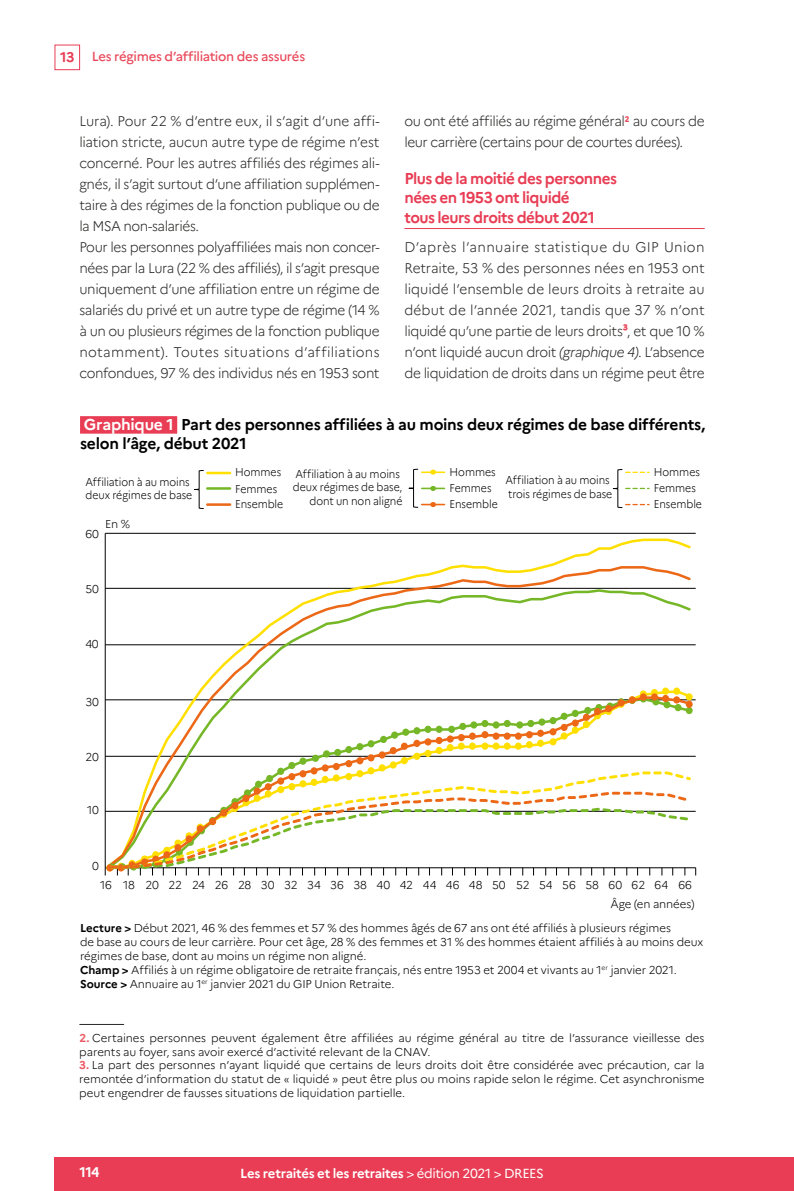
<style>
.page{position:relative;width:794px;height:1191px;background:#fff}
.page>*{position:absolute;margin:0;border:0;box-sizing:border-box;transform-origin:0 0}
.t1{font:700 15.75px/19.2px "Marianne";letter-spacing:-.015em;color:#000}
.t2{font:700 15.75px/19.2px "Marianne";letter-spacing:-.035em;color:#e83d54}
.t3{font:300 14px/21px "Marianne";letter-spacing:-.03em;color:#272726}
.t4{font:700 14px "Marianne";color:#fff}
.t5{font:700 13.12px "Marianne";letter-spacing:-.025em;color:#fff}
.t6{font:500 13.12px "Marianne";letter-spacing:-.025em;color:#e94a5b}
.t7{font:300 11.38px/14px "Marianne";letter-spacing:-.01em;color:#000}
.t8{font:300 11.38px/13.1px "Marianne";letter-spacing:-.01em;color:#000;scale:.92 1}
.s1{font-weight:700;font-size:14px;color:#e83d54}
.s2{font-weight:800;color:#e94a5b}
.s3{font-style:italic}
.s4{color:#fff}
.s5{font-weight:700}
.s6{font-weight:700;color:#eb5762}
.s7{font-weight:400}
</style>
<div class="page">
<div style="left:55px;top:45px;width:25px;height:25px;border:1px solid #e83d54"></div>
<div style="left:55px;top:1157px;width:739px;height:34px;background:#e83d54"></div>
<hr style="left:404px;top:228px;width:300px;height:1px;background:#e83d54">
<div style="left:80px;top:416px;width:97px;height:17px;background:#e83d54"></div>
<svg style="left:613px;top:469px;width:36px;height:39px"></svg>
<hr style="left:207px;top:472px;width:23px;height:2px;background:#ffdf00">
<hr style="left:207px;top:487px;width:23px;height:3px;background:#75b726">
<hr style="left:207px;top:503px;width:23px;height:3px;background:#ec6817">
<svg style="left:194px;top:470px;width:10px;height:39px"></svg>
<svg style="left:408px;top:469px;width:36px;height:39px"></svg>
<hr style="left:105px;top:811px;width:590px;height:1px;background:#000">
<hr style="left:105px;top:756px;width:590px;height:1px;background:#000">
<hr style="left:105px;top:699px;width:590px;height:1px;background:#000">
<hr style="left:105px;top:644px;width:590px;height:1px;background:#000">
<hr style="left:105px;top:588px;width:590px;height:1px;background:#000">
<hr style="left:105px;top:533px;width:590px;height:1px;background:#000">
<hr style="left:105px;top:533px;width:1px;height:334px;background:#000">
<hr style="left:105px;top:867px;width:590px;height:1px;background:#000">
<svg style="left:108px;top:565px;width:584px;height:192px"></svg>
<svg style="left:109px;top:689px;width:583px;height:5px"></svg>
<svg style="left:640px;top:690px;width:7px;height:7px"></svg>
<div style="left:651px;top:689px;width:7px;height:7px;background:#ffdf00;border-radius:50%"></div>
<div style="left:662px;top:687px;width:7px;height:7px;background:#ffdf00;border-radius:50%"></div>
<div style="left:673px;top:687px;width:7px;height:7px;background:#ffdf00;border-radius:50%"></div>
<svg style="left:109px;top:694px;width:583px;height:175px"></svg>
<div style="left:310px;top:767px;width:7px;height:7px;background:#ec6817;border-radius:50%"></div>
<div style="left:322px;top:764px;width:7px;height:7px;background:#ec6817;border-radius:50%"></div>
<div style="left:333px;top:763px;width:7px;height:7px;background:#ec6817;border-radius:50%"></div>
<div style="left:345px;top:760px;width:7px;height:7px;background:#ec6817;border-radius:50%"></div>
<div style="left:356px;top:757px;width:7px;height:7px;background:#ec6817;border-radius:50%"></div>
<div style="left:367px;top:754px;width:7px;height:7px;background:#ec6817;border-radius:50%"></div>
<div style="left:379px;top:751px;width:6px;height:7px;background:#ec6817;border-radius:50%"></div>
<div style="left:390px;top:747px;width:7px;height:7px;background:#ec6817;border-radius:50%"></div>
<div style="left:401px;top:742px;width:7px;height:8px;background:#ec6817;border-radius:50%"></div>
<div style="left:413px;top:739px;width:7px;height:8px;background:#ec6817;border-radius:50%"></div>
<div style="left:424px;top:738px;width:7px;height:7px;background:#ec6817;border-radius:50%"></div>
<div style="left:435px;top:737px;width:7px;height:7px;background:#ec6817;border-radius:50%"></div>
<div style="left:447px;top:735px;width:7px;height:7px;background:#ec6817;border-radius:50%"></div>
<div style="left:458px;top:734px;width:7px;height:7px;background:#ec6817;border-radius:50%"></div>
<div style="left:469px;top:732px;width:7px;height:7px;background:#ec6817;border-radius:50%"></div>
<div style="left:481px;top:731px;width:7px;height:7px;background:#ec6817;border-radius:50%"></div>
<div style="left:492px;top:732px;width:7px;height:7px;background:#ec6817;border-radius:50%"></div>
<div style="left:504px;top:732px;width:6px;height:7px;background:#ec6817;border-radius:50%"></div>
<div style="left:515px;top:732px;width:7px;height:7px;background:#ec6817;border-radius:50%"></div>
<div style="left:526px;top:731px;width:7px;height:7px;background:#ec6817;border-radius:50%"></div>
<div style="left:537px;top:729px;width:7px;height:8px;background:#ec6817;border-radius:50%"></div>
<div style="left:549px;top:728px;width:7px;height:7px;background:#ec6817;border-radius:50%"></div>
<div style="left:560px;top:724px;width:7px;height:7px;background:#ec6817;border-radius:50%"></div>
<div style="left:572px;top:719px;width:7px;height:7px;background:#ec6817;border-radius:50%"></div>
<div style="left:583px;top:713px;width:7px;height:8px;background:#ec6817;border-radius:50%"></div>
<div style="left:594px;top:708px;width:7px;height:7px;background:#ec6817;border-radius:50%"></div>
<div style="left:605px;top:705px;width:7px;height:7px;background:#ec6817;border-radius:50%"></div>
<div style="left:617px;top:699px;width:7px;height:7px;background:#ec6817;border-radius:50%"></div>
<div style="left:629px;top:696px;width:6px;height:7px;background:#ec6817;border-radius:50%"></div>
<div style="left:640px;top:693px;width:7px;height:7px;background:#ec6817;border-radius:50%"></div>
<div style="left:651px;top:693px;width:7px;height:7px;background:#ec6817;border-radius:50%"></div>
<div style="left:662px;top:695px;width:7px;height:7px;background:#ec6817;border-radius:50%"></div>
<div style="left:673px;top:696px;width:7px;height:7px;background:#ec6817;border-radius:50%"></div>
<div style="left:685px;top:700px;width:7px;height:8px;background:#ec6817;border-radius:50%"></div>
<svg style="left:110px;top:771px;width:581px;height:97px"></svg>
<svg style="left:105px;top:807px;width:583px;height:68px"></svg>
<svg style="left:110px;top:791px;width:576px;height:77px"></svg>
<hr style="left:79px;top:1024px;width:45px;height:1px;background:#272726">
<p class="t6" style="left:60px;top:49px;width:247px"><span class="s1">13</span> Les régimes d’affiliation des assurés</p>
<p class="t3" style="left:79px;top:111px;width:302px">Lura). Pour 22 % d’entre eux, il s’agit d’une affi&shy;liation stricte, aucun autre type de régime n’est concerné. Pour les autres affiliés des régimes ali&shy;gnés, il s’agit surtout d’une affiliation supplémen&shy;taire à des régimes de la fonction publique ou de la MSA non-salariés.<br>Pour les personnes polyaffiliées mais non concer&shy;nées par la Lura (22 % des affiliés), il s’agit presque uniquement d’une affiliation entre un régime de salariés du privé et un autre type de régime (14 % à un ou plusieurs régimes de la fonction publique notamment). Toutes situations d’affiliations confondues, 97 % des individus nés en 1953 sont</p>
<p class="t3" style="left:404px;top:111px;width:302px">ou ont été affiliés au régime général<sup>2</sup> au cours de leur carrière (certains pour de courtes durées).</p>
<p class="t2" style="left:404px;top:169px;width:214px">Plus de la moitié des personnes nées en 1953 ont liquidé<br>tous leurs droits début 2021</p>
<p class="t3" style="left:404px;top:237px;width:302px;text-align:justify">D’après l’annuaire statistique du GIP Union Retraite, 53 % des personnes nées en 1953 ont liquidé l’ensemble de leurs droits à retraite au début de l’année 2021, tandis que 37 % n’ont liquidé qu’une partie de leurs droits<span class="s2">3</span>, et que 10 % n’ont liquidé aucun droit <span class="s3">(graphique 4)</span>. L’absence de liquidation de droits dans un régime peut être</p>
<p class="t1" style="left:80px;top:415px;width:627px"><span class="s4">Graphique 1</span> Part des personnes affiliées à au moins deux régimes de base différents, selon l’âge, début 2021</p>
<p class="t8" style="left:235px;top:465px;width:52px">Hommes</p>
<p class="t8" style="left:85px;top:475px;width:118px">Affiliation à au moins deux régimes de base</p>
<p class="t8" style="left:235px;top:481px;width:54px;line-height:15.4px">Femmes<br>Ensemble</p>
<p class="t7" style="left:85px;top:527px;width:15px">60</p>
<p class="t7" style="left:105px;top:516px;width:26px">En %</p>
<p class="t8" style="left:293px;top:468px;width:121px;text-align:right">Affiliation à au moins deux régimes de base, dont un non aligné</p>
<p class="t8" style="left:449px;top:464px;width:54px;line-height:16.1px">Hommes<br>Femmes<br>Ensemble</p>
<p class="t8" style="left:505px;top:474px;width:118px">Affiliation à au moins trois régimes de base</p>
<p class="t8" style="left:654px;top:464px;width:54px;line-height:16.1px">Hommes<br>Femmes<br>Ensemble</p>
<p class="t7" style="left:85px;top:582px;width:15px">50</p>
<p class="t7" style="left:85px;top:637px;width:15px">40</p>
<p class="t7" style="left:85px;top:694px;width:15px">30</p>
<p class="t7" style="left:85px;top:749px;width:15px">20</p>
<p class="t7" style="left:87px;top:803px;width:13px">10</p>
<p class="t7" style="left:92px;top:859px;width:8px">0</p>
<p class="t7" style="left:100px;top:878px;width:593px">16 18 20 22 24 26 28 30 32 34 36 38 40 42 44 46 48 50 52 54 56 58 60 62 64 66</p>
<p class="t7" style="left:610px;top:896px;width:85px">Âge (en années)</p>
<p class="t7" style="left:80px;top:920px;width:625px"><span class="s5">Lecture &gt;</span> Début 2021, 46 % des femmes et 57 % des hommes âgés de 67 ans ont été affiliés à plusieurs régimes<br>de base au cours de leur carrière. Pour cet âge, 28 % des femmes et 31 % des hommes étaient affiliés à au moins deux régimes de base, dont au moins un régime non aligné.<br><span class="s5">Champ &gt;</span> Affiliés à un régime obligatoire de retraite français, nés entre 1953 et 2004 et vivants au 1<sup>er</sup> janvier 2021.<br><span class="s5">Source &gt;</span> Annuaire au 1<sup>er</sup> janvier 2021 du GIP Union Retraite.</p>
<p class="t7" style="left:79px;top:1031px;width:627px"><span class="s6">2.</span> Certaines personnes peuvent également être affiliées au régime général au titre de l’assurance vieillesse des parents au foyer, sans avoir exercé d’activité relevant de la CNAV.</p>
<p class="t7" style="left:79px;top:1058px;width:627px;text-align:justify"><span class="s6">3.</span> La part des personnes n’ayant liquidé que certains de leurs droits doit être considérée avec précaution, car la remontée d’information du statut de « liquidé » peut être plus ou moins rapide selon le régime. Cet asynchronisme peut engendrer de fausses situations de liquidation partielle.</p>
<p class="t4" style="left:79px;top:1163px;width:22px">114</p>
<p class="t5" style="left:240px;top:1165px;width:305px">Les retraités et les retraites <span class="s7">&gt; édition 2021 &gt; DREES</span></p>
</div>
